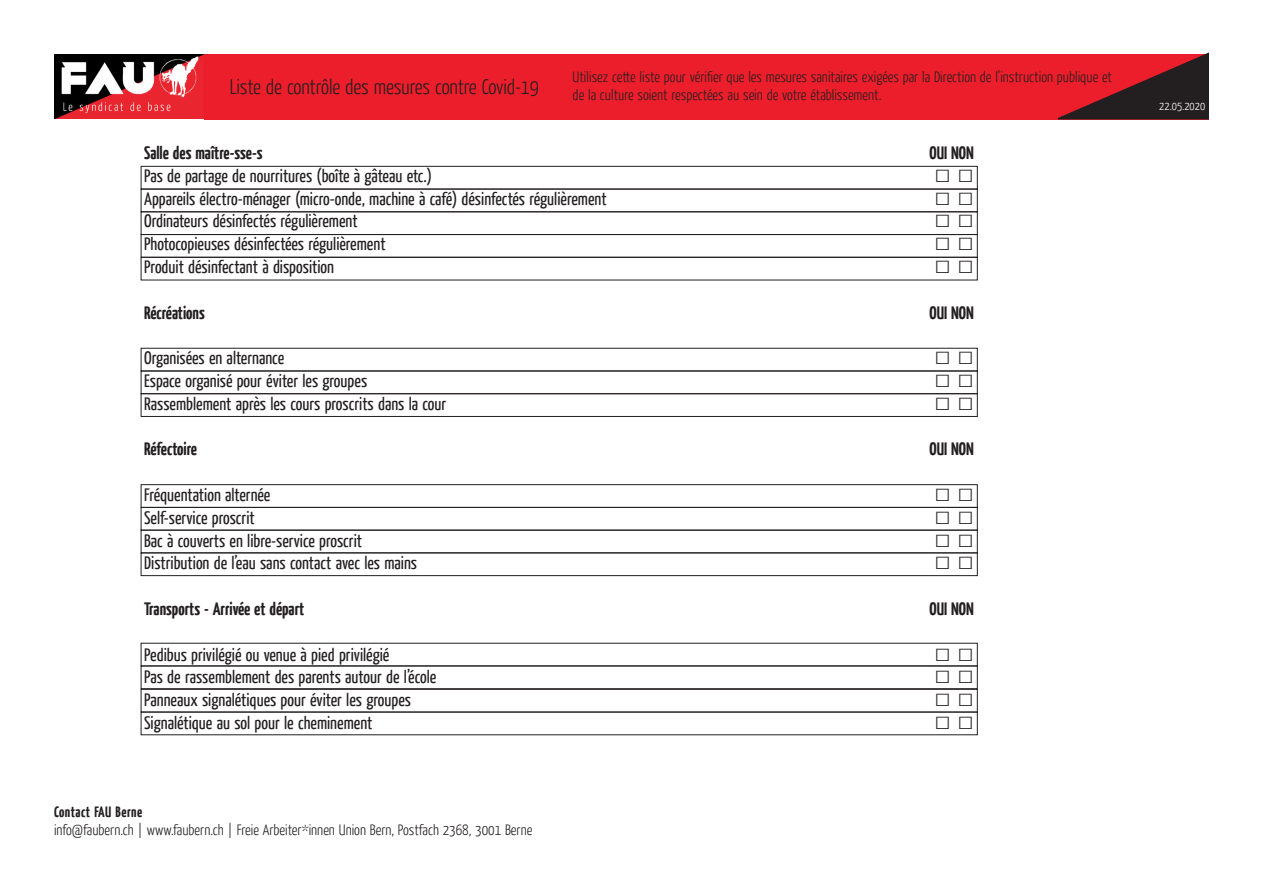
<style>
.page{position:relative;width:1263px;height:893px;background:#fff}
.page>*{position:absolute;margin:0;border:0;box-sizing:border-box;transform-origin:0 0}
.t1{font:27px "Times New Roman";color:#231f20}
.t2{font:300 21px "Yanone Kaffeesatz";letter-spacing:-.01em;color:#231f20}
.t3{font:18px "Yanone Kaffeesatz";color:#231f20}
.t4{font:700 18px "Yanone Kaffeesatz";color:#231f20}
.t5{font:300 15px/18px "Yanone Kaffeesatz";color:#231f20}
.t6{font:700 15px "Yanone Kaffeesatz";letter-spacing:.03em;color:#231f20}
.t7{font:300 12px "Yanone Kaffeesatz";color:#fff}
</style>
<div class="page">
<div style="left:141px;top:166px;width:836px;height:23px;border:1px solid #231f20"></div>
<div style="left:141px;top:189px;width:836px;height:23px;border:1px solid #231f20"></div>
<div style="left:141px;top:234px;width:836px;height:23px;border:1px solid #231f20"></div>
<div style="left:141px;top:257px;width:836px;height:23px;border:1px solid #231f20"></div>
<div style="left:141px;top:348px;width:836px;height:23px;border:1px solid #231f20"></div>
<div style="left:141px;top:371px;width:836px;height:23px;border:1px solid #231f20"></div>
<div style="left:141px;top:393px;width:836px;height:24px;border:1px solid #231f20"></div>
<div style="left:141px;top:484px;width:836px;height:24px;border:1px solid #231f20"></div>
<div style="left:141px;top:507px;width:836px;height:23px;border:1px solid #231f20"></div>
<div style="left:141px;top:530px;width:836px;height:23px;border:1px solid #231f20"></div>
<div style="left:141px;top:553px;width:836px;height:23px;border:1px solid #231f20"></div>
<div style="left:141px;top:643px;width:836px;height:23px;border:1px solid #231f20"></div>
<div style="left:141px;top:666px;width:836px;height:23px;border:1px solid #231f20"></div>
<div style="left:141px;top:689px;width:836px;height:23px;border:1px solid #231f20"></div>
<div style="left:141px;top:712px;width:836px;height:23px;border:1px solid #231f20"></div>
<div style="left:204px;top:54px;width:1005px;height:65px;background:#ed1e2b"></div>
<img style="left:54px;top:54px;width:149px;height:65px">
<svg style="left:1056px;top:52px;width:153px;height:68px"></svg>
<p class="t2" style="left:230px;top:73px;width:310px">Liste de contrôle des mesures contre Covid-19</p>
<p class="t5" style="left:573px;top:67px;width:541px">Utilisez cette liste pour vérifier que les mesures sanitaires exigées par la Direction de l’instruction publique et de la culture soient respectées au sein de votre établissement.</p>
<p class="t4" style="left:144px;top:141px;width:120px">Salle des maître-sse-s</p>
<p class="t4" style="left:929px;top:141px;width:46px">OUI NON</p>
<p class="t3" style="left:144px;top:164px;width:289px">Pas de partage de nourritures (boîte à gâteau etc.)</p>
<h1 class="t1" style="left:934px;top:154px;width:41px">□ □</h1>
<p class="t3" style="left:144px;top:187px;width:464px">Appareils électro-ménager (micro-onde, machine à café) désinfectés régulièrement</p>
<h1 class="t1" style="left:934px;top:176px;width:41px">□ □</h1>
<p class="t3" style="left:144px;top:210px;width:215px">Ordinateurs désinfectés régulièrement</p>
<h1 class="t1" style="left:934px;top:199px;width:41px">□ □</h1>
<p class="t3" style="left:144px;top:232px;width:243px">Photocopieuses désinfectées régulièrement</p>
<h1 class="t1" style="left:934px;top:222px;width:41px">□ □</h1>
<p class="t3" style="left:144px;top:255px;width:191px">Produit désinfectant à disposition</p>
<h1 class="t1" style="left:934px;top:245px;width:41px">□ □</h1>
<p class="t4" style="left:144px;top:300px;width:62px">Récréations</p>
<p class="t4" style="left:929px;top:300px;width:46px">OUI NON</p>
<p class="t3" style="left:144px;top:346px;width:142px">Organisées en alternance</p>
<h1 class="t1" style="left:934px;top:336px;width:41px">□ □</h1>
<p class="t3" style="left:144px;top:369px;width:225px">Espace organisé pour éviter les groupes</p>
<h1 class="t1" style="left:934px;top:359px;width:41px">□ □</h1>
<p class="t3" style="left:144px;top:392px;width:304px">Rassemblement après les cours proscrits dans la cour</p>
<h1 class="t1" style="left:934px;top:382px;width:41px">□ □</h1>
<p class="t4" style="left:144px;top:437px;width:55px">Réfectoire</p>
<p class="t4" style="left:929px;top:437px;width:46px">OUI NON</p>
<p class="t3" style="left:144px;top:483px;width:128px">Fréquentation alternée</p>
<h1 class="t1" style="left:934px;top:473px;width:41px">□ □</h1>
<p class="t3" style="left:144px;top:506px;width:112px">Self-service proscrit</p>
<h1 class="t1" style="left:934px;top:496px;width:41px">□ □</h1>
<p class="t3" style="left:144px;top:529px;width:219px">Bac à couverts en libre-service proscrit</p>
<h1 class="t1" style="left:934px;top:518px;width:41px">□ □</h1>
<p class="t3" style="left:144px;top:552px;width:275px">Distribution de l’eau sans contact avec les mains</p>
<h1 class="t1" style="left:934px;top:541px;width:41px">□ □</h1>
<p class="t4" style="left:144px;top:597px;width:162px">Transports - Arrivée et départ</p>
<p class="t4" style="left:929px;top:597px;width:46px">OUI NON</p>
<p class="t3" style="left:144px;top:643px;width:247px">Pedibus privilégié ou venue à pied privilégié</p>
<h1 class="t1" style="left:934px;top:632px;width:41px">□ □</h1>
<p class="t3" style="left:144px;top:666px;width:294px">Pas de rassemblement des parents autour de l’école</p>
<h1 class="t1" style="left:934px;top:655px;width:41px">□ □</h1>
<p class="t3" style="left:144px;top:688px;width:268px">Panneaux signalétiques pour éviter les groupes</p>
<h1 class="t1" style="left:934px;top:678px;width:41px">□ □</h1>
<p class="t3" style="left:144px;top:711px;width:230px">Signalétique au sol pour le cheminement</p>
<h1 class="t1" style="left:934px;top:701px;width:41px">□ □</h1>
<p class="t6" style="left:54px;top:802px;width:90px">Contact FAU Berne</p>
<p class="t5" style="left:54px;top:820px;width:480px">info@faubern.ch | www.faubern.ch | Freie Arbeiter*innen Union Bern, Postfach 2368, 3001 Berne</p>
<p class="t7" style="left:1159px;top:99px;width:47px">22.05.2020</p>
</div>
